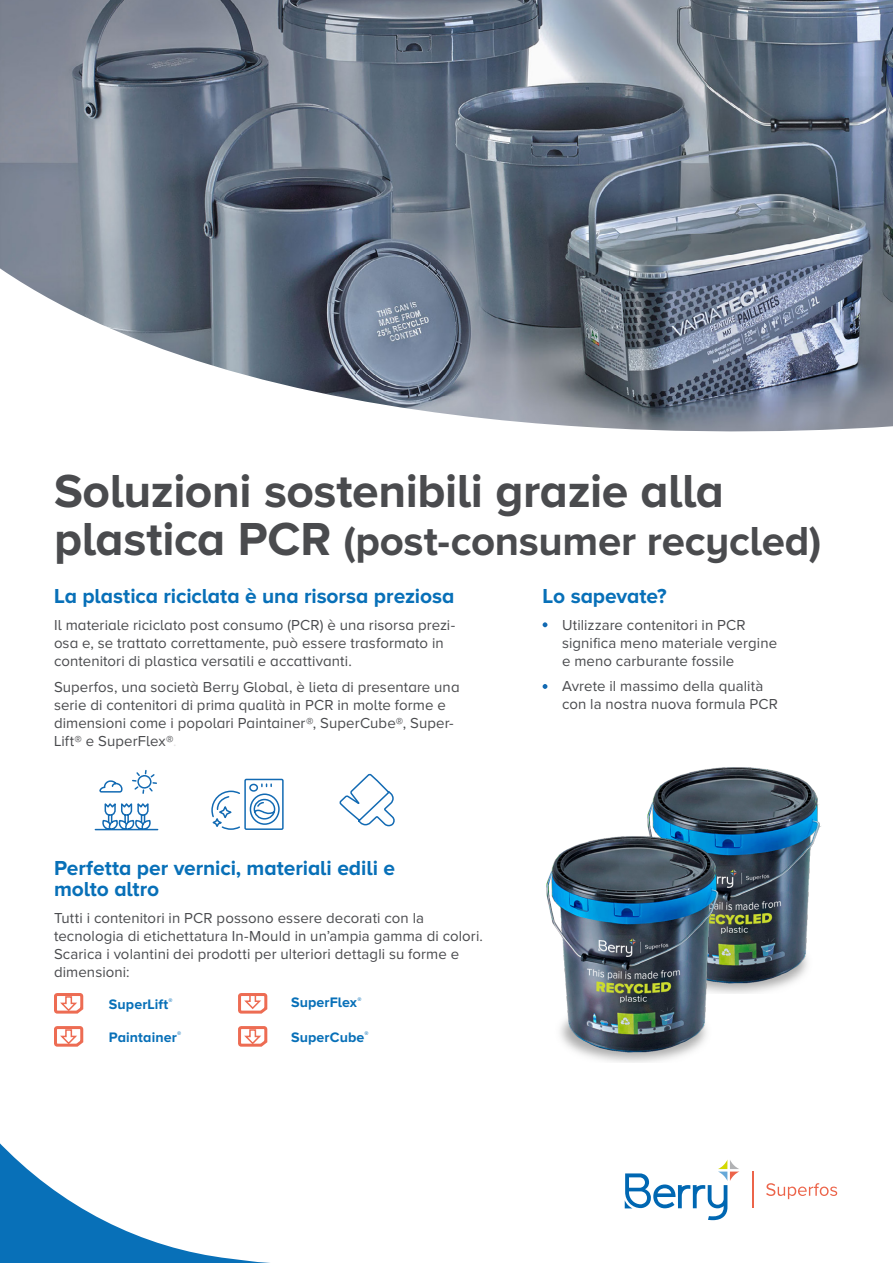
<style>
.page{position:relative;width:893px;height:1263px;background:#fff}
.page>*{position:absolute;margin:0;border:0;box-sizing:border-box;transform-origin:0 0}
.t1{font:700 48px "Proxima Nova A";letter-spacing:-.01em;color:#4a4b4e}
.t2{font:700 42px "Proxima Nova A";letter-spacing:-.005em;color:#4a4b4e}
.t3{font:700 21px/21.6px "Proxima Nova A";letter-spacing:-.005em;color:#0870b8}
.t4{font:15px/18px "Proxima Nova A";letter-spacing:.005em;color:#4a4b4e}
.t5{font:15px/18px "Proxima Nova";letter-spacing:.005em;color:#4a4b4e}
.t6{font:700 14.25px "Proxima Nova A";letter-spacing:.005em;color:#0870b8}
.s1{font-size:48px}
.s2{color:#e5e3e4}
</style>
<div class="page">
<svg style="left:543px;top:684px;width:4px;height:5px"></svg>
<svg style="left:543px;top:622px;width:4px;height:5px"></svg>
<svg style="left:54px;top:993px;width:30px;height:21px"></svg>
<svg style="left:54px;top:1026px;width:30px;height:21px"></svg>
<svg style="left:238px;top:993px;width:30px;height:21px"></svg>
<svg style="left:238px;top:1026px;width:30px;height:21px"></svg>
<svg style="left:339px;top:773px;width:55px;height:54px"></svg>
<svg style="left:94px;top:770px;width:65px;height:61px"></svg>
<svg style="left:211px;top:778px;width:73px;height:52px"></svg>
<svg style="left:0;top:1143px;width:270px;height:120px"></svg>
<img style="left:0;top:0;width:893px;height:432px">
<img style="left:647px;top:767px;width:174px;height:227px">
<img style="left:547px;top:836px;width:181px;height:227px">
<hr style="left:752px;top:1171px;width:1px;height:37px;background:#ec644a">
<svg style="left:766px;top:1183px;width:71px;height:16px"></svg>
<svg style="left:625px;top:1159px;width:114px;height:61px"></svg>
<h1 class="t1" style="left:54px;top:463px;width:672px">Soluzioni sostenibili grazie alla</h1>
<h2 class="t2" style="left:54px;top:517px;width:769px"><span class="s1">plastica PCR</span> (post-consumer recycled)</h2>
<h3 class="t3" style="left:54px;top:585px;width:402px">La plastica riciclata è una risorsa preziosa</h3>
<p class="t4" style="left:54px;top:616px;width:403px">Il materiale riciclato post consumo (PCR) è una risorsa prezi&shy;osa e, se trattato correttamente, può essere trasformato in contenitori di plastica versatili e accattivanti.</p>
<p class="t4" style="left:54px;top:678px;width:407px">Superfos, una società Berry Global, è lieta di presentare una serie di contenitori di prima qualità in PCR in molte forme e dimensioni come i popolari Paintainer®, SuperCube®, Super-Lift® e SuperFlex®<span class="s2">.</span></p>
<h3 class="t3" style="left:54px;top:856px;width:342px">Perfetta per vernici, materiali edili e molto altro</h3>
<p class="t5" style="left:54px;top:909px;width:430px">Tutti i contenitori in PCR possono essere decorati con la tecnologia di etichettatura In-Mould in un’ampia gamma di colori.<br>Scarica i volantini dei prodotti per ulteriori dettagli su forme e dimensioni:</p>
<p class="t6" style="left:109px;top:996px;width:65px">SuperLift<sup>®</sup></p>
<p class="t6" style="left:109px;top:1029px;width:74px">Paintainer<sup>®</sup></p>
<p class="t6" style="left:291px;top:994px;width:72px">SuperFlex<sup>®</sup></p>
<p class="t6" style="left:291px;top:1029px;width:79px">SuperCube<sup>®</sup></p>
<h3 class="t3" style="left:543px;top:585px;width:125px">Lo sapevate?</h3>
<p class="t5" style="left:562px;top:616px;width:217px">Utilizzare contenitori in PCR significa meno materiale vergine e meno carburante fossile</p>
<p class="t5" style="left:562px;top:678px;width:217px">Avrete il massimo della qualità con la nostra nuova formula PCR</p>
</div>
